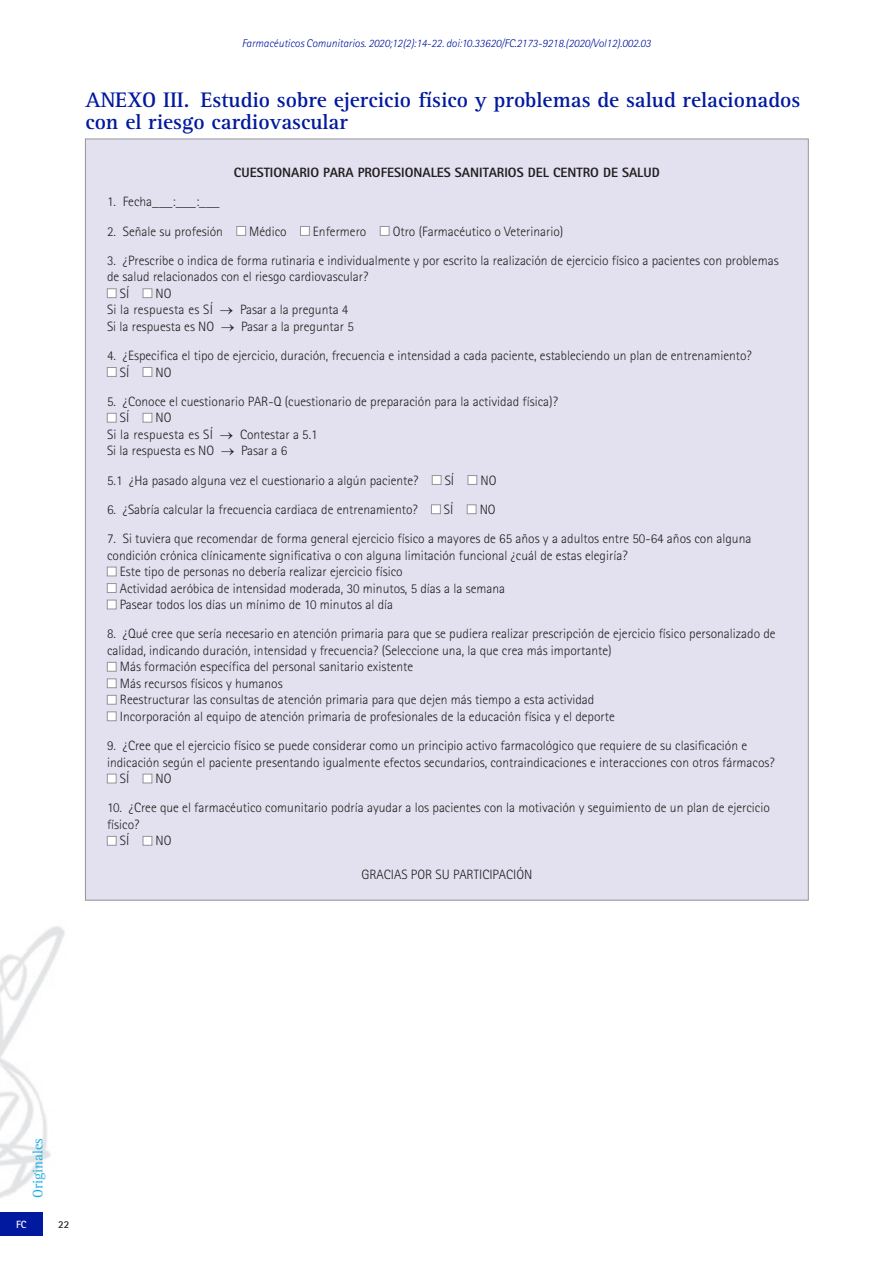
<style>
.page{position:relative;width:893px;height:1263px;background:#fff}
.page>*{position:absolute;margin:0;border:0;box-sizing:border-box;transform-origin:0 0}
.t1{font:700 21.75px/21.8px "Rotis Serif";color:#00199f}
.None-2{font:14.25px "Rotis Serif";color:#1bace3}
.texto_tabla{font:300 13.5px/16.5px "Rotis Sans Serif";color:#231f20}
.texto_tabla-2{font:800 13.5px "Rotis Sans Serif";color:#231f20}
.texto_tabla-3{font:300 13.5px "Rotis Sans Serif";letter-spacing:.02em;color:#231f20}
.t2{font:italic 300 11.25px "Rotis Sans Serif";color:#00199f}
.t3{font:700 10.5px "Rotis Sans Serif";color:#fff}
.t4{font:700 10.5px "Rotis Sans Serif";color:#231f20}
</style>
<div class="page">
<div style="left:0;top:1212px;width:43px;height:23px;background:#00199f"></div>
<img style="left:0;top:926px;width:65px;height:272px">
<div style="left:85px;top:139px;width:723px;height:761px;background:#e3e1f0"></div>
<div style="left:237px;top:226px;width:9px;height:10px;background:#fff;border:1px solid #939598"></div>
<div style="left:300px;top:226px;width:10px;height:10px;background:#fff;border:1px solid #939598"></div>
<div style="left:380px;top:226px;width:9px;height:10px;background:#fff;border:1px solid #939598"></div>
<div style="left:107px;top:288px;width:9px;height:10px;background:#fff;border:1px solid #939598"></div>
<div style="left:143px;top:288px;width:9px;height:10px;background:#fff;border:1px solid #939598"></div>
<div style="left:107px;top:367px;width:9px;height:10px;background:#fff;border:1px solid #939598"></div>
<div style="left:143px;top:367px;width:9px;height:10px;background:#fff;border:1px solid #939598"></div>
<div style="left:107px;top:413px;width:9px;height:9px;background:#fff;border:1px solid #939598"></div>
<div style="left:143px;top:413px;width:9px;height:9px;background:#fff;border:1px solid #939598"></div>
<div style="left:432px;top:475px;width:9px;height:10px;background:#fff;border:1px solid #939598"></div>
<div style="left:468px;top:475px;width:9px;height:10px;background:#fff;border:1px solid #939598"></div>
<div style="left:431px;top:505px;width:10px;height:9px;background:#fff;border:1px solid #939598"></div>
<div style="left:467px;top:505px;width:9px;height:9px;background:#fff;border:1px solid #939598"></div>
<div style="left:107px;top:567px;width:9px;height:9px;background:#fff;border:1px solid #939598"></div>
<div style="left:107px;top:583px;width:9px;height:10px;background:#fff;border:1px solid #939598"></div>
<div style="left:107px;top:600px;width:9px;height:9px;background:#fff;border:1px solid #939598"></div>
<div style="left:107px;top:662px;width:9px;height:9px;background:#fff;border:1px solid #939598"></div>
<div style="left:107px;top:679px;width:9px;height:9px;background:#fff;border:1px solid #939598"></div>
<div style="left:107px;top:695px;width:9px;height:9px;background:#fff;border:1px solid #939598"></div>
<div style="left:107px;top:712px;width:9px;height:9px;background:#fff;border:1px solid #939598"></div>
<div style="left:107px;top:774px;width:9px;height:9px;background:#fff;border:1px solid #939598"></div>
<div style="left:143px;top:774px;width:9px;height:9px;background:#fff;border:1px solid #939598"></div>
<div style="left:107px;top:836px;width:9px;height:9px;background:#fff;border:1px solid #939598"></div>
<div style="left:143px;top:836px;width:9px;height:9px;background:#fff;border:1px solid #939598"></div>
<p class="t2" style="left:242px;top:36px;width:411px">Farmacéuticos Comunitarios. 2020;12(2):14-22. doi:10.33620/FC.2173-9218.(2020/Vol12).002.03</p>
<p class="t1" style="left:85px;top:89px;width:716px">ANEXO III. Estudio sobre ejercicio físico y problemas de salud relacionados con el riesgo cardiovascular</p>
<p class="texto_tabla-2" style="left:234px;top:164px;width:427px">CUESTIONARIO PARA PROFESIONALES SANITARIOS DEL CENTRO DE SALUD</p>
<p class="texto_tabla" style="left:107px;top:194px;width:114px">1. Fecha___:___:___</p>
<p class="texto_tabla" style="left:107px;top:223px;width:117px">2. Señale su profesión</p>
<p class="texto_tabla" style="left:249px;top:223px;width:39px">Médico</p>
<p class="texto_tabla" style="left:313px;top:223px;width:55px">Enfermero</p>
<p class="texto_tabla" style="left:393px;top:223px;width:172px">Otro (Farmacéutico o Veterinario)</p>
<p class="texto_tabla" style="left:107px;top:252px;width:673px">3. ¿Prescribe o indica de forma rutinaria e individualmente y por escrito la realización de ejercicio físico a pacientes con problemas de salud relacionados con el riesgo cardiovascular?</p>
<p class="texto_tabla" style="left:120px;top:285px;width:11px">SÍ</p>
<p class="texto_tabla" style="left:156px;top:285px;width:17px">NO</p>
<p class="texto_tabla" style="left:107px;top:302px;width:243px">Si la respuesta es SÍ → Pasar a la pregunta 4</p>
<p class="texto_tabla" style="left:107px;top:318px;width:248px">Si la respuesta es NO → Pasar a la preguntar 5</p>
<p class="texto_tabla" style="left:107px;top:347px;width:646px">4. ¿Especifica el tipo de ejercicio, duración, frecuencia e intensidad a cada paciente, estableciendo un plan de entrenamiento?</p>
<p class="texto_tabla" style="left:120px;top:364px;width:11px">SÍ</p>
<p class="texto_tabla" style="left:156px;top:364px;width:17px">NO</p>
<p class="texto_tabla" style="left:107px;top:393px;width:452px">5. ¿Conoce el cuestionario PAR-Q (cuestionario de preparación para la actividad física)?</p>
<p class="texto_tabla" style="left:120px;top:410px;width:11px">SÍ</p>
<p class="texto_tabla" style="left:156px;top:410px;width:17px">NO</p>
<p class="texto_tabla-3" style="left:107px;top:427px;width:212px">Si la respuesta es SÍ → Contestar a 5.1</p>
<p class="texto_tabla" style="left:107px;top:443px;width:182px">Si la respuesta es NO → Pasar a 6</p>
<p class="texto_tabla" style="left:107px;top:472px;width:313px">5.1 ¿Ha pasado alguna vez el cuestionario a algún paciente?</p>
<p class="texto_tabla" style="left:445px;top:472px;width:11px">SÍ</p>
<p class="texto_tabla" style="left:480px;top:472px;width:17px">NO</p>
<p class="texto_tabla" style="left:107px;top:501px;width:312px">6. ¿Sabría calcular la frecuencia cardiaca de entrenamiento?</p>
<p class="texto_tabla" style="left:444px;top:501px;width:11px">SÍ</p>
<p class="texto_tabla" style="left:480px;top:501px;width:17px">NO</p>
<p class="texto_tabla" style="left:107px;top:530px;width:646px">7. Si tuviera que recomendar de forma general ejercicio físico a mayores de 65 años y a adultos entre 50-64 años con alguna condición crónica clínicamente significativa o con alguna limitación funcional ¿cuál de estas elegiría?</p>
<p class="texto_tabla" style="left:120px;top:563px;width:284px">Este tipo de personas no debería realizar ejercicio físico</p>
<p class="texto_tabla" style="left:120px;top:580px;width:387px">Actividad aeróbica de intensidad moderada, 30 minutos, 5 días a la semana</p>
<p class="texto_tabla" style="left:120px;top:596px;width:275px">Pasear todos los días un mínimo de 10 minutos al día</p>
<p class="texto_tabla" style="left:107px;top:626px;width:670px">8. ¿Qué cree que sería necesario en atención primaria para que se pudiera realizar prescripción de ejercicio físico personalizado de calidad, indicando duración, intensidad y frecuencia? (Seleccione una, la que crea más importante)</p>
<p class="texto_tabla" style="left:120px;top:659px;width:295px">Más formación específica del personal sanitario existente</p>
<p class="texto_tabla" style="left:120px;top:675px;width:164px">Más recursos físicos y humanos</p>
<p class="texto_tabla" style="left:120px;top:692px;width:476px">Reestructurar las consultas de atención primaria para que dejen más tiempo a esta actividad</p>
<p class="texto_tabla" style="left:120px;top:708px;width:497px">Incorporación al equipo de atención primaria de profesionales de la educación física y el deporte</p>
<p class="texto_tabla" style="left:107px;top:737px;width:669px">9. ¿Cree que el ejercicio físico se puede considerar como un principio activo farmacológico que requiere de su clasificación e indicación según el paciente presentando igualmente efectos secundarios, contraindicaciones e interacciones con otros fármacos?</p>
<p class="texto_tabla" style="left:120px;top:770px;width:11px">SÍ</p>
<p class="texto_tabla" style="left:156px;top:770px;width:17px">NO</p>
<p class="texto_tabla" style="left:107px;top:800px;width:664px">10. ¿Cree que el farmacéutico comunitario podría ayudar a los pacientes con la motivación y seguimiento de un plan de ejercicio físico?</p>
<p class="texto_tabla" style="left:120px;top:833px;width:11px">SÍ</p>
<p class="texto_tabla" style="left:156px;top:833px;width:17px">NO</p>
<p class="texto_tabla" style="left:361px;top:866px;width:173px">GRACIAS POR SU PARTICIPACIÓN</p>
<p class="None-2" style="left:30px;top:1198px;width:61px;rotate:-90deg">Originales</p>
<p class="t3" style="left:16px;top:1217px;width:12px">FC</p>
<p class="t4" style="left:58px;top:1217px;width:13px">22</p>
</div>
